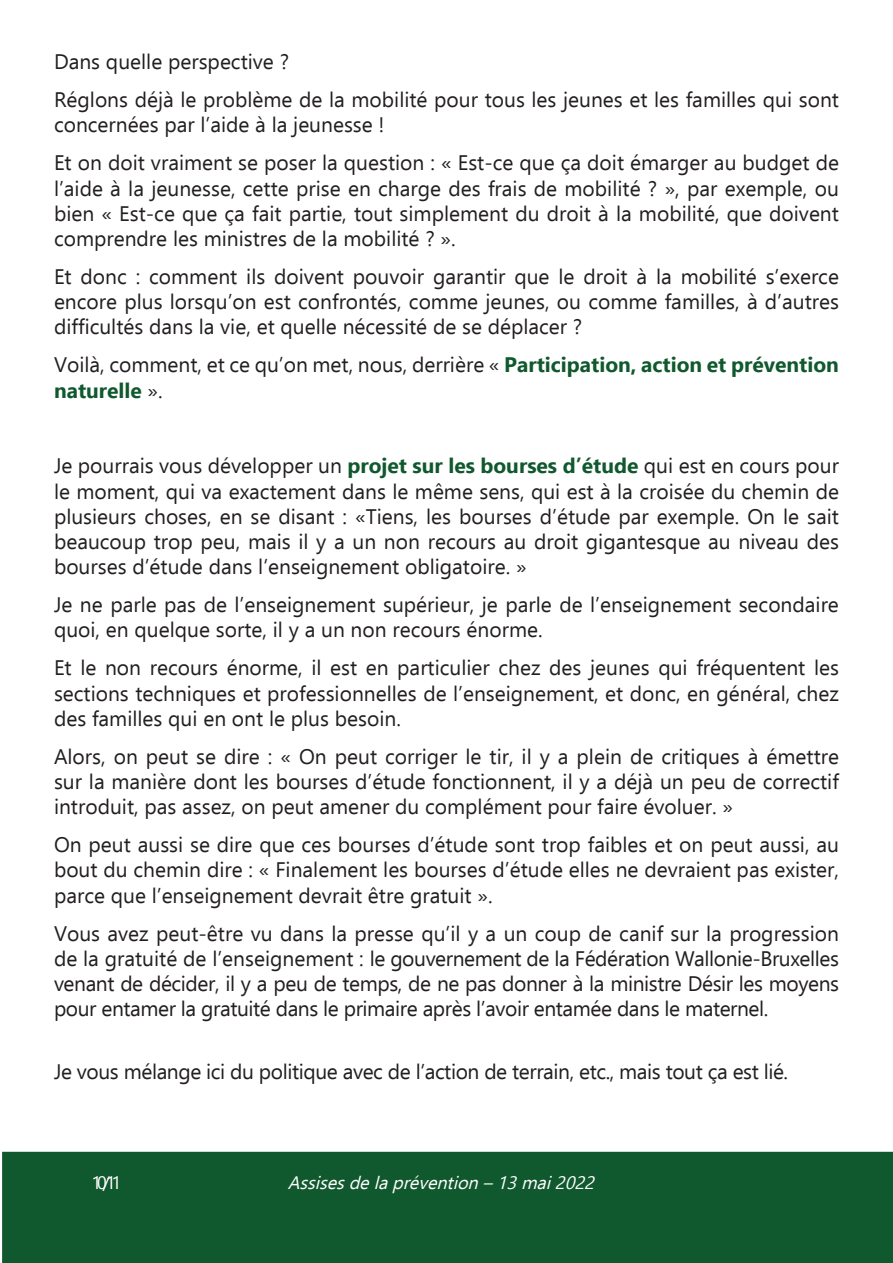
<style>
.page{position:relative;width:893px;height:1263px;background:#fff}
.page>*{position:absolute;margin:0;border:0;box-sizing:border-box;transform-origin:0 0}
.paragraphe_normal{font:21px/25.2px "Ebrima";color:#231f20;text-align:justify}
.paragraphe_normal-2{font:21px "Ebrima";letter-spacing:-.02em;color:#231f20}
.t1{font:italic 18px "Ebrima";color:#fff}
.t2{font:18px "Ebrima";color:#fff}
.s1{font-weight:700;color:#10582d}
</style>
<div class="page">
<div style="left:2px;top:1152px;width:891px;height:111px;background:#10582d"></div>
<p class="paragraphe_normal" style="left:54px;top:49px;width:237px">Dans quelle perspective ?</p>
<p class="paragraphe_normal" style="left:54px;top:87px;width:786px">Réglons déjà le problème de la mobilité pour tous les jeunes et les familles qui sont concernées par l’aide à la jeunesse !</p>
<p class="paragraphe_normal" style="left:54px;top:150px;width:786px">Et on doit vraiment se poser la question : « Est-ce que ça doit émarger au budget de l’aide à la jeunesse, cette prise en charge des frais de mobilité ? », par exemple, ou bien « Est-ce que ça fait partie, tout simplement du droit à la mobilité, que doivent comprendre les ministres de la mobilité ? ».</p>
<p class="paragraphe_normal" style="left:54px;top:263px;width:786px">Et donc : comment ils doivent pouvoir garantir que le droit à la mobilité s’exerce encore plus lorsqu’on est confrontés, comme jeunes, ou comme familles, à d’autres difficultés dans la vie, et quelle nécessité de se déplacer ?</p>
<p class="paragraphe_normal" style="left:54px;top:352px;width:786px">Voilà, comment, et ce qu’on met, nous, derrière « <span class="s1">Participation, action et prévention naturelle</span> ».</p>
<p class="paragraphe_normal" style="left:54px;top:453px;width:786px">Je pourrais vous développer un <span class="s1">projet sur les bourses d’étude</span> qui est en cours pour le moment, qui va exactement dans le même sens, qui est à la croisée du chemin de plusieurs choses, en se disant : «Tiens, les bourses d’étude par exemple. On le sait beaucoup trop peu, mais il y a un non recours au droit gigantesque au niveau des bourses d’étude dans l’enseignement obligatoire. »</p>
<p class="paragraphe_normal" style="left:54px;top:591px;width:786px">Je ne parle pas de l’enseignement supérieur, je parle de l’enseignement secondaire quoi, en quelque sorte, il y a un non recours énorme.</p>
<p class="paragraphe_normal" style="left:54px;top:655px;width:786px">Et le non recours énorme, il est en particulier chez des jeunes qui fréquentent les sections techniques et professionnelles de l’enseignement, et donc, en général, chez des familles qui en ont le plus besoin.</p>
<p class="paragraphe_normal" style="left:54px;top:743px;width:787px">Alors, on peut se dire : « On peut corriger le tir, il y a plein de critiques à émettre sur la manière dont les bourses d’étude fonctionnent, il y a déjà un peu de correctif introduit, pas assez, on peut amener du complément pour faire évoluer. »</p>
<p class="paragraphe_normal" style="left:54px;top:831px;width:786px">On peut aussi se dire que ces bourses d’étude sont trop faibles et on peut aussi, au bout du chemin dire : « Finalement les bourses d’étude elles ne devraient pas exister, parce que l’enseignement devrait être gratuit ».</p>
<p class="paragraphe_normal" style="left:54px;top:920px;width:787px">Vous avez peut-être vu dans la presse qu’il y a un coup de canif sur la progression de la gratuité de l’enseignement : le gouvernement de la Fédération Wallonie-Bruxelles venant de décider, il y a peu de temps, de ne pas donner à la ministre Désir les moyens pour entamer la gratuité dans le primaire après l’avoir entamée dans le maternel.</p>
<p class="paragraphe_normal-2" style="left:54px;top:1056px;width:736px">Je vous mélange ici du politique avec de l’action de terrain, etc., mais tout ça est lié.</p>
<p class="t2" style="left:91px;top:1169px;width:31px">10/11</p>
<p class="t1" style="left:288px;top:1169px;width:314px">Assisesdelaprévention–13mai2022</p>
</div>
